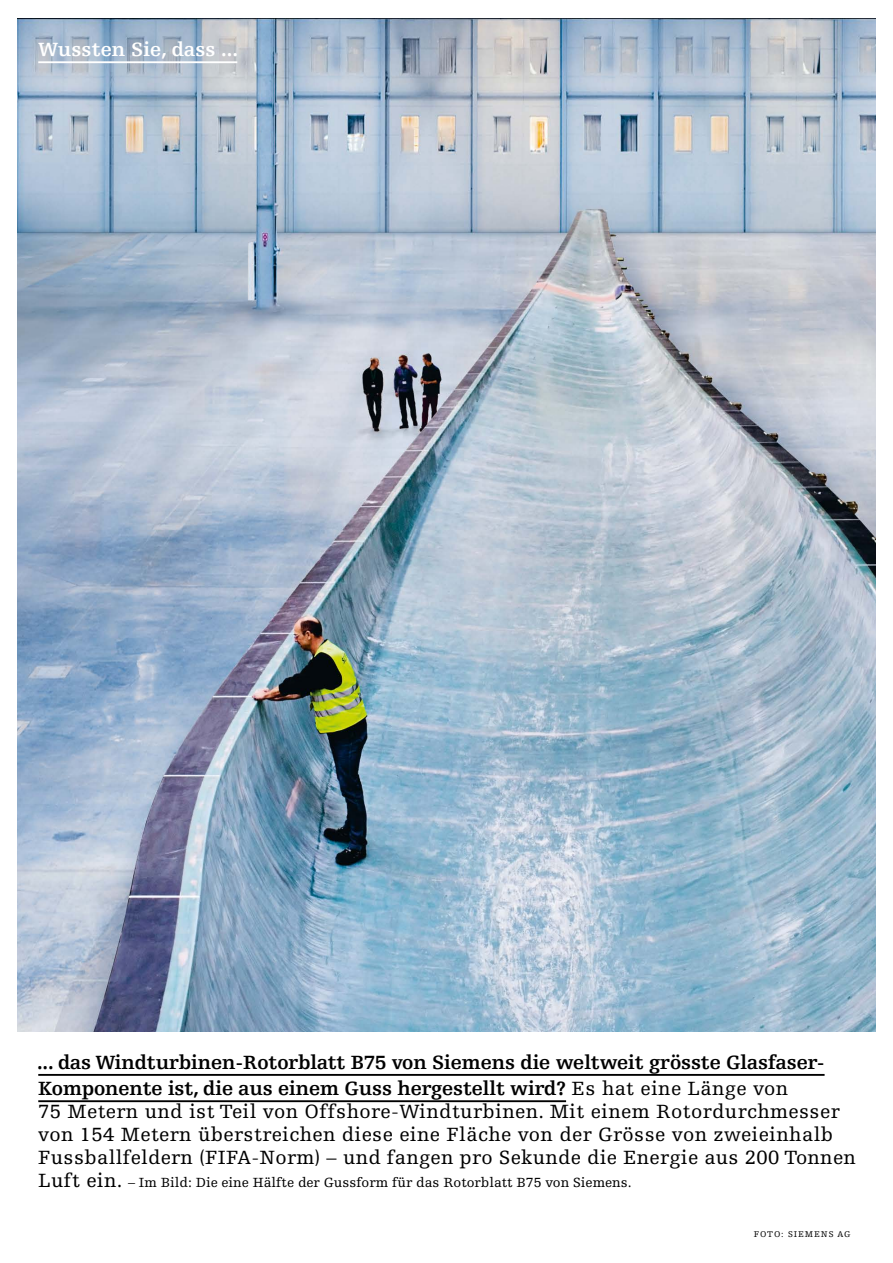
<style>
.page{position:relative;width:893px;height:1263px;background:#fff}
.page>*{position:absolute;margin:0;border:0;box-sizing:border-box;transform-origin:0 0}
.t1{font:20.25px/23px "Egyptienne F";letter-spacing:.02em;color:#000}
.t2{font:700 20.25px/26.4px "Egyptienne F";letter-spacing:-.01em;color:#000}
.t3{font:700 20.25px "Egyptienne F";color:#fff}
.t4{font:14.1px "Egyptienne F";color:#000}
.t5{font:8.85px "Egyptienne F";letter-spacing:.1em;color:#000}
.s1{font-weight:400}
.s2{font-size:20.25px}
</style>
<div class="page">
<img style="left:17px;top:19px;width:859px;height:1012px">
<hr style="left:38px;top:61px;width:199px;height:2px;background:#fff">
<hr style="left:38px;top:1074px;width:787px;height:2px;background:#000">
<hr style="left:38px;top:1100px;width:528px;height:2px;background:#000">
<p class="t3" style="left:38px;top:38px;width:201px">Wussten Sie, dass ...</p>
<p class="t2" style="left:37px;top:1049px;width:789px">... das Windturbinen-Rotorblatt B75 von Siemens die weltweit grösste Glasfaser-<br>Komponente ist, die aus einem Guss hergestellt wird? <span class="s1">Es hat eine Länge von</span></p>
<p class="t1" style="left:38px;top:1100px;width:819px">75 Metern und ist Teil von Offshore-Windturbinen. Mit einem Rotordurchmesser von 154 Metern überstreichen diese eine Fläche von der Grösse von zweieinhalb<br>Fussballfeldern (FIFA-Norm) – und fangen pro Sekunde die Energie aus 200 Tonnen</p>
<p class="t4" style="left:38px;top:1175px;width:595px"><span class="s2">Luft ein.</span> – Im Bild: Die eine Hälfte der Gussform für das Rotorblatt B75 von Siemens.</p>
<p class="t5" style="left:754px;top:1230px;width:98px">FOTO: SIEMENS AG</p>
</div>
